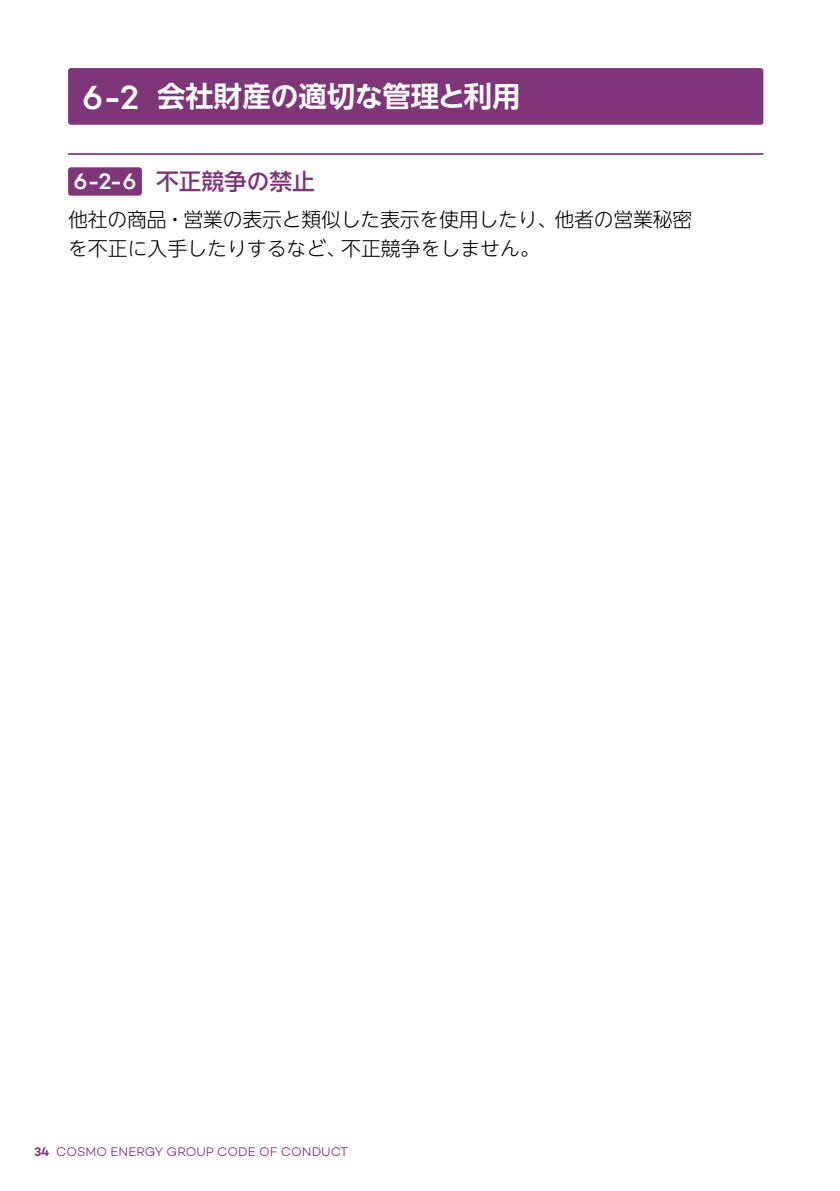
<style>
.page{position:relative;width:840px;height:1191px;background:#fff}
.page>*{position:absolute;margin:0;border:0;box-sizing:border-box;transform-origin:0 0}
.t1{font:700 28.4px "UD Shin Go NT Pro De";letter-spacing:-.005em;color:#fff}
.t2{font:500 22.6px "UD Shin Go NT Pro";color:#7f3678}
.t3{font:500 22.6px "Campton";color:#fff}
.t4{font:300 19.8px/28.4px "UD Shin Go NT Pro";letter-spacing:-.01em;color:#000}
.t5{font:300 12.8px "Campton";color:#7f3678}
.s1{font-family:"Campton";font-weight:500;font-size:34px}
.s2{font-weight:600}
</style>
<div class="page">
<hr style="left:68px;top:153px;width:695px;height:2px;background:#7f3678">
<div style="left:68px;top:68px;width:695px;height:57px;background:#7f3678;border-radius:3px"></div>
<div style="left:68px;top:167px;width:74px;height:29px;background:#7f3678;border-radius:3px"></div>
<p class="t1" style="left:82px;top:73px;width:439px"><span class="s1">6-2</span> 会社財産の適切な管理と利用</p>
<p class="t3" style="left:73px;top:167px;width:64px">6-2-6</p>
<p class="t2" style="left:156px;top:163px;width:160px">不正競争の禁止</p>
<p class="t4" style="left:68px;top:205px;width:625px">他社の商品・営業の表示と類似した表示を使用したり、他者の営業秘密を不正に入手したりするなど、不正競争をしません。</p>
<p class="t5" style="left:34px;top:1144px;width:315px"><span class="s2">34</span> COSMO ENERGY GROUP CODE OF CONDUCT</p>
</div>
